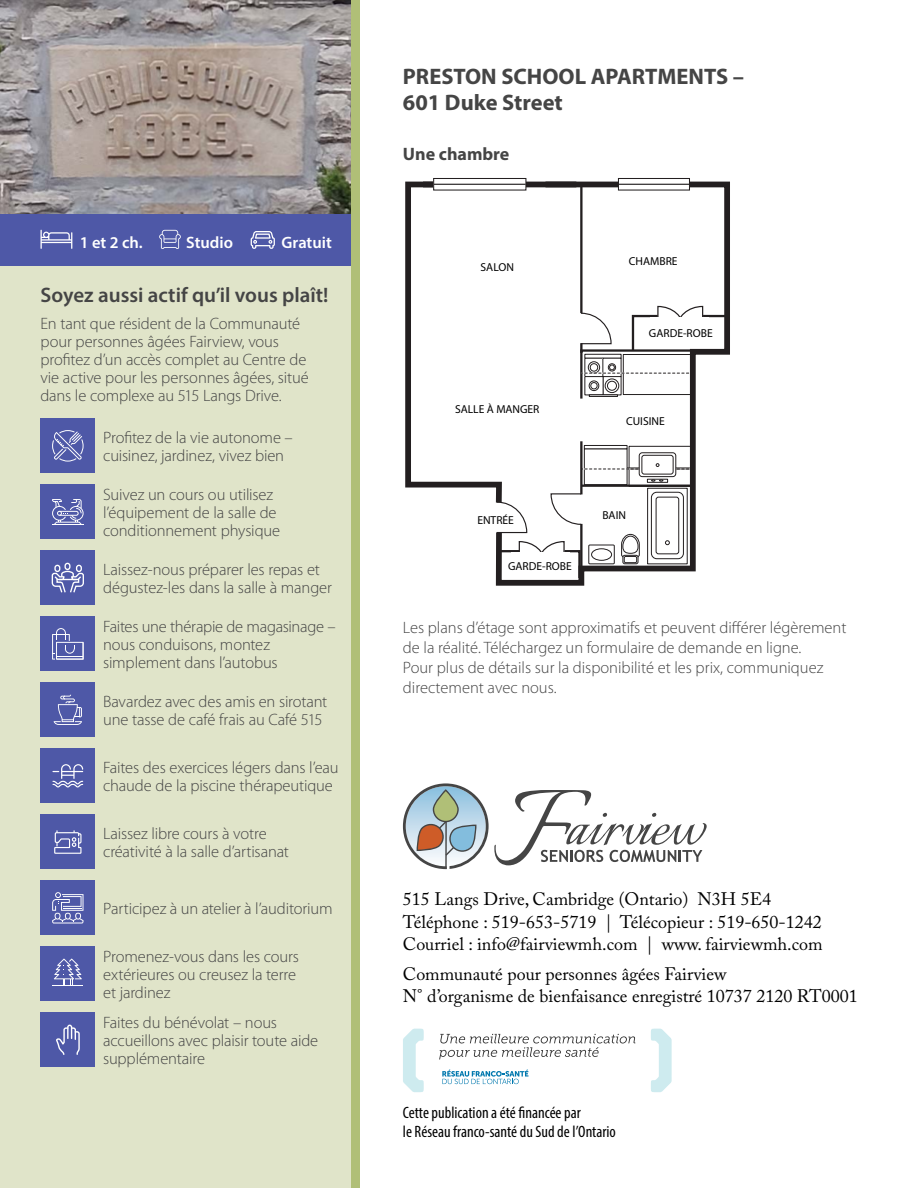
<style>
.page{position:relative;width:918px;height:1188px;background:#fff}
.page>*{position:absolute;margin:0;border:0;box-sizing:border-box;transform-origin:0 0}
.Subhead_1{font:700 22.5px "Myriad Pro";color:#454545}
.Subhead_1-2{font:600 21px "Myriad Pro";color:#454545}
.Body_no_indent{font:18px "Adobe Caslon Pro";color:#000}
.Subhead_1-3{font:700 18px "Myriad Pro";color:#454545}
.Subhead_1-4{font:300 16.5px/18px "Myriad Pro";letter-spacing:-.005em;color:#454545}
.Body_no_indent-2{font:condensed 16.5px/19.5px "Myriad Pro";color:#000}
.Subhead_1-5{font:600 16.5px "Myriad Pro";color:#fff}
.t1{font:11.55px "Myriad Pro";color:#000}
</style>
<div class="page">
<div style="left:0;top:0;width:356px;height:1188px;background:#e0e4c9"></div>
<div style="left:351px;top:0;width:9px;height:1188px;background:#b0bf77"></div>
<img style="left:0;top:0;width:351px;height:214px">
<div style="left:0;top:214px;width:351px;height:51px;background:#4e58a7"></div>
<svg style="left:40px;top:230px;width:32px;height:19px"></svg>
<svg style="left:251px;top:231px;width:24px;height:18px"></svg>
<svg style="left:159px;top:230px;width:22px;height:19px"></svg>
<svg style="left:405px;top:179px;width:325px;height:407px"></svg>
<div style="left:434px;top:178px;width:92px;height:12px;background:#fff"></div>
<div style="left:433px;top:178px;width:93px;height:13px;border:1px solid #231f20"></div>
<hr style="left:434px;top:184px;width:92px;height:1px;background:#231f20">
<hr style="left:580px;top:186px;width:3px;height:127px;background:#231f20">
<hr style="left:580px;top:441px;width:3px;height:53px;background:#231f20">
<svg style="left:579px;top:305px;width:149px;height:96px"></svg>
<hr style="left:580px;top:524px;width:3px;height:46px;background:#231f20">
<div style="left:618px;top:178px;width:71px;height:12px;background:#fff"></div>
<div style="left:618px;top:178px;width:72px;height:13px;border:1px solid #231f20"></div>
<hr style="left:619px;top:184px;width:70px;height:1px;background:#231f20">
<div style="left:40px;top:418px;width:55px;height:55px;background:#4e58a7"></div>
<svg style="left:52px;top:430px;width:32px;height:32px"></svg>
<div style="left:40px;top:484px;width:55px;height:55px;background:#4e58a7"></div>
<hr style="left:52px;top:524px;width:32px;height:1px;background:#fff">
<svg style="left:52px;top:499px;width:32px;height:25px"></svg>
<div style="left:40px;top:550px;width:55px;height:55px;background:#4e58a7"></div>
<div style="left:64px;top:563px;width:7px;height:7px;border:1px solid #fff;border-radius:2px"></div>
<div style="left:54px;top:565px;width:6px;height:7px;border:1px solid #fff;border-radius:2px"></div>
<div style="left:76px;top:565px;width:6px;height:7px;border:1px solid #fff;border-radius:2px"></div>
<svg style="left:51px;top:570px;width:33px;height:23px"></svg>
<div style="left:40px;top:616px;width:55px;height:55px;background:#4e58a7"></div>
<svg style="left:52px;top:628px;width:32px;height:32px"></svg>
<div style="left:40px;top:682px;width:55px;height:55px;background:#4e58a7"></div>
<svg style="left:54px;top:695px;width:28px;height:30px"></svg>
<div style="left:40px;top:748px;width:55px;height:55px;background:#4e58a7"></div>
<svg style="left:52px;top:764px;width:31px;height:24px"></svg>
<div style="left:40px;top:814px;width:55px;height:55px;background:#4e58a7"></div>
<svg style="left:54px;top:830px;width:28px;height:24px"></svg>
<div style="left:40px;top:880px;width:55px;height:55px;background:#4e58a7"></div>
<svg style="left:52px;top:892px;width:32px;height:32px"></svg>
<div style="left:40px;top:946px;width:55px;height:55px;background:#4e58a7"></div>
<svg style="left:54px;top:959px;width:28px;height:26px"></svg>
<hr style="left:52px;top:985px;width:31px;height:1px;background:#fff">
<div style="left:40px;top:1012px;width:55px;height:55px;background:#4e58a7"></div>
<svg style="left:56px;top:1024px;width:24px;height:31px"></svg>
<svg style="left:651px;top:1029px;width:21px;height:63px"></svg>
<svg style="left:403px;top:1029px;width:21px;height:63px"></svg>
<svg style="left:439px;top:1034px;width:196px;height:25px"></svg>
<svg style="left:442px;top:1070px;width:86px;height:14px"></svg>
<svg style="left:403px;top:783px;width:304px;height:86px"></svg>
<p class="Subhead_1-5" style="left:80px;top:232px;width:64px">1 et 2 ch.</p>
<p class="Subhead_1-5" style="left:186px;top:232px;width:48px">Studio</p>
<p class="Subhead_1-5" style="left:282px;top:232px;width:52px">Gratuit</p>
<p class="Subhead_1-2" style="left:40px;top:281px;width:290px">Soyez aussi actif qu’il vous plaît!</p>
<p class="Subhead_1-4" style="left:40px;top:315px;width:270px">En tant que résident de la Communauté pour personnes âgées Fairview, vous profitez d’un accès complet au Centre de vie active pour les personnes âgées, situé dans le complexe au 515 Langs Drive.</p>
<p class="Subhead_1-4" style="left:103px;top:429px;width:191px">Profitez de la vie autonome – cuisinez, jardinez, vivez bien</p>
<p class="Subhead_1-4" style="left:103px;top:486px;width:179px">Suivez un cours ou utilisez l’équipement de la salle de conditionnement physique</p>
<p class="Subhead_1-4" style="left:103px;top:561px;width:230px">Laissez-nous préparer les repas et dégustez-les dans la salle à manger</p>
<p class="Subhead_1-4" style="left:103px;top:618px;width:234px">Faites une thérapie de magasinage – nous conduisons, montez simplement dans l’autobus</p>
<p class="Subhead_1-4" style="left:103px;top:693px;width:226px">Bavardez avec des amis en sirotant une tasse de café frais au Café 515</p>
<p class="Subhead_1-4" style="left:103px;top:759px;width:237px">Faites des exercices légers dans l’eau chaude de la piscine thérapeutique</p>
<p class="Subhead_1-4" style="left:103px;top:825px;width:187px">Laissez libre cours à votre créativité à la salle d’artisanat</p>
<p class="Subhead_1-4" style="left:103px;top:900px;width:231px">Participez à un atelier à l’auditorium</p>
<p class="Subhead_1-4" style="left:103px;top:948px;width:197px">Promenez-vous dans les cours extérieures ou creusez la terre et jardinez</p>
<p class="Subhead_1-4" style="left:103px;top:1014px;width:217px">Faites du bénévolat – nous accueillons avec plaisir toute aide supplémentaire</p>
<p class="Subhead_1" style="left:403px;top:62px;width:343px">PRESTON SCHOOL APARTMENTS –</p>
<p class="Subhead_1" style="left:403px;top:88px;width:161px">601 Duke Street</p>
<p class="Subhead_1-3" style="left:403px;top:143px;width:108px">Une chambre</p>
<p class="t1" style="left:481px;top:260px;width:35px">SALON</p>
<p class="t1" style="left:455px;top:402px;width:86px">SALLE À MANGER</p>
<p class="t1" style="left:629px;top:254px;width:50px">CHAMBRE</p>
<p class="t1" style="left:649px;top:326px;width:65px">GARDE-ROBE</p>
<p class="t1" style="left:626px;top:414px;width:40px">CUISINE</p>
<p class="t1" style="left:477px;top:513px;width:38px">ENTRÉE</p>
<p class="t1" style="left:602px;top:508px;width:25px">BAIN</p>
<p class="t1" style="left:508px;top:559px;width:65px">GARDE-ROBE</p>
<p class="Subhead_1-4" style="left:403px;top:618px;width:445px;line-height:19.8px">Les plans d’étage sont approximatifs et peuvent différer légèrement de la réalité. Téléchargez un formulaire de demande en ligne.<br>Pour plus de détails sur la disponibilité et les prix, communiquez directement avec nous.</p>
<p class="Body_no_indent" style="left:403px;top:889px;width:370px">515 Langs Drive, Cambridge (Ontario) N3H 5E4</p>
<p class="Body_no_indent" style="left:403px;top:911px;width:420px">Téléphone : 519-653-5719 | Télécopieur : 519-650-1242</p>
<p class="Body_no_indent" style="left:403px;top:934px;width:421px">Courriel : info@fairviewmh.com | www. fairviewmh.com</p>
<p class="Body_no_indent" style="left:403px;top:963px;width:325px">Communauté pour personnes âgées Fairview</p>
<p class="Body_no_indent" style="left:403px;top:985px;width:456px">N° d’organisme de bienfaisance enregistré 10737 2120 RT0001</p>
<p class="Body_no_indent-2" style="left:403px;top:1102px;width:215px">Cette publication a été financée par<br>le Réseau franco-santé du Sud de l’Ontario</p>
</div>
